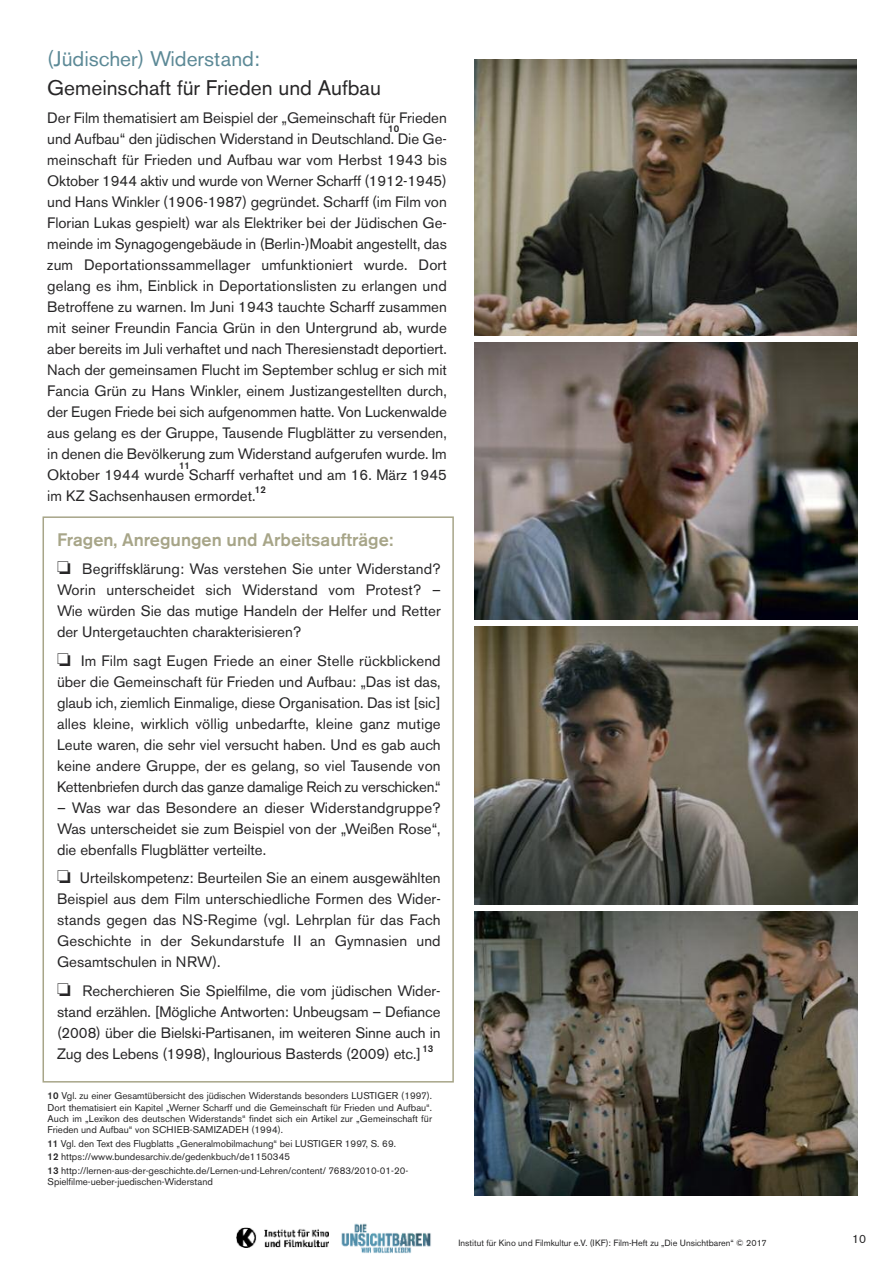
<style>
.page{position:relative;width:893px;height:1263px;background:#fff}
.page>*{position:absolute;margin:0;border:0;box-sizing:border-box;transform-origin:0 0}
.t1{font:21px "Akzidenz Grotesk BE";color:#272627}
.t2{font:21px "Akzidenz Grotesk BE";color:#5c8996}
.t3{font:500 18px "Akzidenz Grotesk BE";color:#a7a588}
.t4{font:15px/21px "Akzidenz Grotesk BE";color:#272627;text-align:justify}
.t5{font:12px "Akzidenz Grotesk BE";color:#272627}
.t6{font:9.75px/11.2px "Akzidenz Grotesk BE";color:#272627;text-align:justify}
.t7{font:500 9.75px "Akzidenz Grotesk BE";color:#272627}
.t8{font:9px "Akzidenz Grotesk BE";color:#272627}
.s1{font-weight:500}
.s2{font-family:"Koz Min Pr 6 N";font-weight:500}
</style>
<div class="page">
<div style="left:43px;top:516px;width:411px;height:566px;border:2px solid #a7a588"></div>
<img style="left:474px;top:60px;width:383px;height:276px">
<img style="left:474px;top:342px;width:383px;height:278px">
<img style="left:474px;top:626px;width:383px;height:278px">
<img style="left:475px;top:911px;width:383px;height:284px">
<img style="left:237px;top:1227px;width:92px;height:20px">
<img style="left:341px;top:1223px;width:90px;height:30px">
<h1 class="t2" style="left:47px;top:51px;width:214px">(Jüdischer) Widerstand:</h1>
<h1 class="t1" style="left:47px;top:80px;width:335px">Gemeinschaft für Frieden und Aufbau</h1>
<p class="t4" style="left:47px;top:109px;width:401px">Der Film thematisiert am Beispiel der „Gemeinschaft für Frieden und Aufbau“ den jüdischen Widerstand in Deutschland. Die Ge&shy;meinschaft für Frieden und Aufbau war vom Herbst 1943 bis Oktober 1944 aktiv und wurde von Werner Scharff (1912-1945) und Hans Winkler (1906-1987) gegründet. Scharff (im Film von Florian Lukas gespielt) war als Elektriker bei der Jüdischen Ge&shy;meinde im Synagogengebäude in (Berlin-)Moabit angestellt, das zum Deportationssammellager umfunktioniert wurde. Dort gelang es ihm, Einblick in Deportationslisten zu erlangen und Betroffene zu warnen. Im Juni 1943 tauchte Scharff zusammen mit seiner Freundin Fancia Grün in den Untergrund ab, wurde aber bereits im Juli verhaftet und nach Theresienstadt deportiert.<br>Nach der gemeinsamen Flucht im September schlug er sich mit Fancia Grün zu Hans Winkler, einem Justizangestellten durch, der Eugen Friede bei sich aufgenommen hatte. Von Luckenwalde aus gelang es der Gruppe, Tausende Flugblätter zu versenden, in denen die Bevölkerung zum Widerstand aufgerufen wurde. Im Oktober 1944 wurde Scharff verhaftet und am 16. März 1945 im KZ Sachsenhausen ermordet.</p>
<p class="t3" style="left:57px;top:533px;width:338px">Fragen, Anregungen und Arbeitsaufträge:</p>
<p class="t4" style="left:57px;top:560px;width:385px">□ Begriffsklärung: Was verstehen Sie unter Widerstand?<br>Worin unterscheidet sich Widerstand vom Protest? – Wie würden Sie das mutige Handeln der Helfer und Retter der Untergetauchten charakterisieren?</p>
<p class="t4" style="left:57px;top:651px;width:385px">□ Im Film sagt Eugen Friede an einer Stelle rückblickend über die Gemeinschaft für Frieden und Aufbau: „Das ist das, glaub ich, ziemlich Einmalige, diese Organisation. Das ist [sic] alles kleine, wirklich völlig unbedarfte, kleine ganz mutige Leute waren, die sehr viel versucht haben. Und es gab auch keine andere Gruppe, der es gelang, so viel Tausende von Kettenbriefen durch das ganze damalige Reich zu verschicken.“</p>
<p class="t4" style="left:57px;top:798px;width:385px">– Was war das Besondere an dieser Widerstandgruppe?<br>Was unterscheidet sie zum Beispiel von der „Weißen Rose“, die ebenfalls Flugblätter verteilte.</p>
<p class="t4" style="left:57px;top:869px;width:385px">□ Urteilskompetenz: Beurteilen Sie an einem ausgewählten Beispiel aus dem Film unterschiedliche Formen des Wider&shy;stands gegen das NS-Regime (vgl. Lehrplan für das Fach Geschichte in der Sekundarstufe II an Gymnasien und Gesamtschulen in NRW).</p>
<p class="t4" style="left:57px;top:981px;width:385px">□ Recherchieren Sie Spielfilme, die vom jüdischen Wider&shy;stand erzählen. [Mögliche Antworten: Unbeugsam – Defiance (2008) über die Bielski-Partisanen, im weiteren Sinne auch in Zug des Lebens (1998), Inglourious Basterds (2009) etc.]</p>
<p class="t6" style="left:48px;top:1091px;width:386px"><span class="s1">10</span> Vgl. zu einer Gesamtübersicht des jüdischen Widerstands besonders LUSTIGER (1997).<br>Dort thematisiert ein Kapitel „Werner Scharff und die Gemeinschaft für Frieden und Aufbau“.<br>Auch im „Lexikon des deutschen Widerstands“ findet sich ein Artikel zur „Gemeinschaft für Frieden und Aufbau“ von SCHIEB-SAMIZADEH (1994).</p>
<p class="t6" style="left:48px;top:1137px;width:362px;line-height:13.5px;text-align:left"><span class="s1">11</span> Vgl. den Text des Flugblatts „Generalmobilmachung“ bei LUSTIGER 1997, S. 69.<br><span class="s1">12</span> https://www.bundesarchiv.de/gedenkbuch/de1150345<br><span class="s1">13</span> http://lernen-aus-der-geschichte.de/Lernen-und-Lehren/content/ 7683/2010-01-20-</p>
<p class="t6" style="left:48px;top:1177px;width:167px">Spielfilme-ueber-juedischen-Widerstand</p>
<p class="t7" style="left:388px;top:125px;width:13px">10</p>
<p class="t7" style="left:179px;top:462px;width:12px">11</p>
<p class="t7" style="left:255px;top:486px;width:12px">12</p>
<p class="t7" style="left:422px;top:1045px;width:12px">13</p>
<p class="t8" style="left:459px;top:1239px;width:310px">Institut fu<span class="s2">̈</span>r Kino und Filmkultur e.V. (IKF): Film-Heft zu „Die Unsichtbaren“ © 2017</p>
<p class="t5" style="left:852px;top:1235px;width:15px">10</p>
</div>
